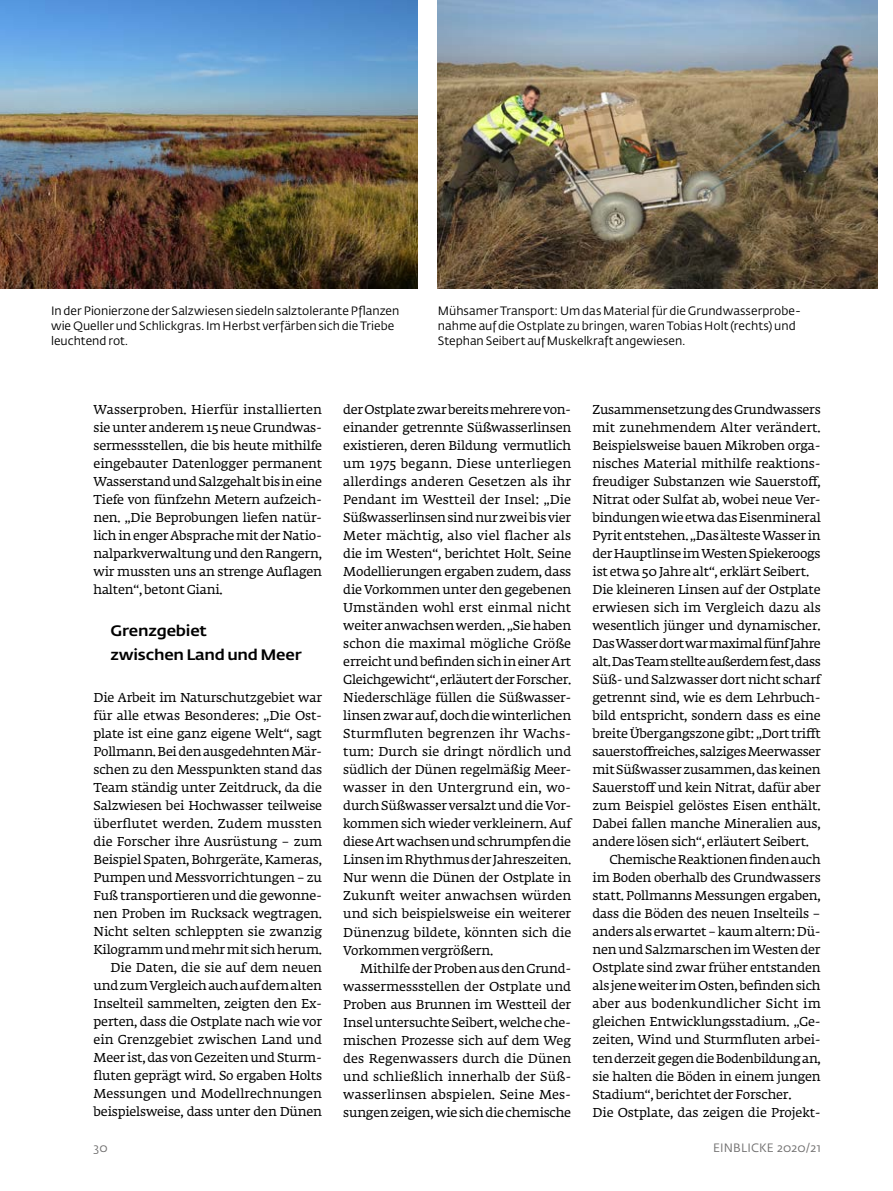
<style>
.page{position:relative;width:893px;height:1191px;background:#fff}
.page>*{position:absolute;margin:0;border:0;box-sizing:border-box;transform-origin:0 0}
.t1{font:500 15px/24px "Fedra Sans Std";letter-spacing:-.01em;color:#000;scale:1.1 1}
.t2{font:12.75px/18px "Fedra Serif A Std";letter-spacing:-.015em;color:#000;text-align:justify}
.t3{font:12.75px "Fedra Serif A Std";letter-spacing:-.035em;color:#000}
.t4{font:12.75px "Fedra Serif A Std";letter-spacing:-.04em;color:#000}
.t5{font:12.75px "Fedra Serif A Std";letter-spacing:.005em;color:#000}
.t6{font:12.75px "Fedra Serif A Std";letter-spacing:.015em;color:#000}
.t7{font:12px/15px "Fedra Sans Std";color:#000}
.t8{font:12px "Fedra Sans Std";letter-spacing:.015em;color:#706f6f}
</style>
<div class="page">
<img style="left:438px;top:0;width:439px;height:288px">
<img style="left:0;top:0;width:418px;height:288px">
<p class="t7" style="left:51px;top:304px;width:350px">In der Pionierzone der Salzwiesen siedeln salztolerante Pflanzen wie Queller und Schlickgras. Im Herbst verfärben sich die Triebe leuchtend rot.</p>
<p class="t7" style="left:438px;top:304px;width:364px">Mühsamer Transport: Um das Material für die Grundwasserprobe&shy;nahme auf die Ostplate zu bringen, waren Tobias Holt (rechts) und<br>Stephan Seibert auf Muskelkraft angewiesen.</p>
<p class="t2" style="left:94px;top:402px;width:230px">Wasserproben. Hierfür installierten sie unter anderem 15 neue Grundwas&shy;sermessstellen, die bis heute mithilfe eingebauter Datenlogger permanent Wasserstand und Salzgehalt bis in eine Tiefe von fünfzehn Metern aufzeich&shy;nen. „Die Beprobungen liefen natür&shy;lich in enger Absprache mit der Natio&shy;nalparkverwaltung und den Rangern, wir mussten uns an strenge Auflagen halten“, betont Giani.</p>
<p class="t1" style="left:111px;top:619px;width:175px">Grenzgebiet<br>zwischen Land und Meer</p>
<p class="t2" style="left:94px;top:690px;width:230px;text-align:right">Die Arbeit im Naturschutzgebiet war für alle etwas Besonderes: „Die Ost&shy;plate ist eine ganz eigene Welt“, sagt Pollmann. Bei den ausgedehnten Mär&shy;schen zu den Messpunkten stand das Team ständig unter Zeitdruck, da die Salzwiesen bei Hochwasser teilweise überflutet werden. Zudem mussten die Forscher ihre Ausrüstung – zum Beispiel Spaten, Bohrgeräte, Kameras, Pumpen und Messvorrichtungen – zu Fuß transportieren und die gewonne&shy;nen Proben im Rucksack wegtragen.<br>Nicht selten schleppten sie zwanzig Kilogramm und mehr mit sich herum.<br>Die Daten, die sie auf dem neuen und zum Vergleich auch auf dem alten Inselteil sammelten, zeigten den Ex&shy;perten, dass die Ostplate nach wie vor ein Grenzgebiet zwischen Land und Meer ist, das von Gezeiten und Sturm&shy;fluten geprägt wird. So ergaben Holts Messungen und Modellrechnungen beispielsweise, dass unter den Dünen</p>
<p class="t2" style="left:343px;top:402px;width:230px">der Ostplate zwar bereits mehrere von&shy;einander getrennte Süßwasserlinsen existieren, deren Bildung vermutlich um 1975 begann. Diese unterliegen allerdings anderen Gesetzen als ihr Pendant im Westteil der Insel: „Die Süßwasserlinsen sind nur zwei bis vier Meter mächtig, also viel flacher als die im Westen“, berichtet Holt. Seine Modellierungen ergaben zudem, dass die Vorkommen unter den gegebenen Umständen wohl erst einmal nicht weiter anwachsen werden. „Sie haben schon die maximal mögliche Größe erreicht und befinden sich in einer Art Gleichgewicht“, erläutert der Forscher.<br>Niederschläge füllen die Süßwasser&shy;linsen zwar auf, doch die winterlichen Sturmfluten begrenzen ihr Wachs&shy;tum: Durch sie dringt nördlich und südlich der Dünen regelmäßig Meer&shy;wasser in den Untergrund ein, wo&shy;durch Süßwasser versalzt und die Vor&shy;kommen sich wieder verkleinern. Auf diese Art wachsen und schrumpfen die Linsen im Rhythmus der Jahreszeiten.<br>Nur wenn die Dünen der Ostplate in Zukunft weiter anwachsen würden und sich beispielsweise ein weiterer Dünenzug bildete, könnten sich die Vorkommen vergrößern.</p>
<p class="t2" style="left:343px;top:960px;width:229px;text-indent:17px">Mithilfe der Proben aus den Grund&shy;wassermessstellen der Ostplate und Proben aus Brunnen im Westteil der Insel untersuchte Seibert, welche che&shy;mischen Prozesse sich auf dem Weg des Regenwassers durch die Dünen und schließlich innerhalb der Süß&shy;wasserlinsen abspielen. Seine Mes&shy;sungen zeigen, wie sich die chemische</p>
<p class="t2" style="left:592px;top:402px;width:230px">Zusammensetzung des Grundwassers</p>
<p class="t5" style="left:592px;top:419px;width:230px">mit zunehmendem Alter verändert.</p>
<p class="t2" style="left:592px;top:438px;width:230px">Beispielsweise bauen Mikroben orga-</p>
<p class="t2" style="left:592px;top:456px;width:230px">nisches Material mithilfe reaktions-</p>
<p class="t2" style="left:592px;top:474px;width:230px">freudiger Substanzen wie Sauerstoff,</p>
<p class="t2" style="left:592px;top:492px;width:230px">Nitrat oder Sulfat ab, wobei neue Ver-</p>
<p class="t2" style="left:592px;top:510px;width:230px">bindungen wie etwa das Eisenmineral</p>
<p class="t2" style="left:592px;top:528px;width:230px">Pyrit entstehen. „Das älteste Wasser in</p>
<p class="t2" style="left:592px;top:546px;width:230px">der Hauptlinse im Westen Spiekeroogs</p>
<p class="t2" style="left:592px;top:564px;width:218px">ist etwa 50 Jahre alt“, erklärt Seibert.</p>
<p class="t2" style="left:592px;top:582px;width:230px">Die kleineren Linsen auf der Ostplate</p>
<p class="t2" style="left:592px;top:600px;width:230px">erwiesen sich im Vergleich dazu als</p>
<p class="t2" style="left:592px;top:618px;width:230px">wesentlich jünger und dynamischer.</p>
<p class="t4" style="left:592px;top:635px;width:230px">Das Wasser dort war maximal fünf Jahre</p>
<p class="t3" style="left:592px;top:653px;width:230px">alt. Das Team stellte außerdem fest, dass</p>
<p class="t2" style="left:592px;top:672px;width:230px">Süß- und Salzwasser dort nicht scharf</p>
<p class="t2" style="left:592px;top:690px;width:230px">getrennt sind, wie es dem Lehrbuch-</p>
<p class="t2" style="left:592px;top:708px;width:230px">bild entspricht, sondern dass es eine</p>
<p class="t2" style="left:592px;top:726px;width:230px">breite Übergangszone gibt: „Dort trifft</p>
<p class="t2" style="left:592px;top:744px;width:230px">sauerstoffreiches, salziges Meerwasser</p>
<p class="t2" style="left:592px;top:762px;width:230px">mit Süßwasser zusammen, das keinen</p>
<p class="t2" style="left:592px;top:780px;width:230px">Sauerstoff und kein Nitrat, dafür aber</p>
<p class="t2" style="left:592px;top:798px;width:230px">zum Beispiel gelöstes Eisen enthält.</p>
<p class="t2" style="left:592px;top:816px;width:230px">Dabei fallen manche Mineralien aus,</p>
<p class="t2" style="left:592px;top:834px;width:218px">andere lösen sich“, erläutert Seibert.</p>
<p class="t2" style="left:609px;top:852px;width:213px">Chemische Reaktionen finden auch</p>
<p class="t2" style="left:592px;top:870px;width:230px">im Boden oberhalb des Grundwassers</p>
<p class="t2" style="left:592px;top:888px;width:230px">statt. Pollmanns Messungen ergaben,</p>
<p class="t2" style="left:592px;top:906px;width:230px">dass die Böden des neuen Inselteils –</p>
<p class="t2" style="left:592px;top:924px;width:230px">anders als erwartet – kaum altern: Dü-</p>
<p class="t2" style="left:592px;top:942px;width:230px">nen und Salzmarschen im Westen der</p>
<p class="t2" style="left:592px;top:960px;width:230px">Ostplate sind zwar früher entstanden</p>
<p class="t2" style="left:592px;top:978px;width:230px">als jene weiter im Osten, befinden sich</p>
<p class="t6" style="left:592px;top:996px;width:230px">aber aus bodenkundlicher Sicht im</p>
<p class="t2" style="left:592px;top:1014px;width:230px">gleichen Entwicklungsstadium. „Ge-</p>
<p class="t2" style="left:592px;top:1032px;width:230px">zeiten, Wind und Sturmfluten arbei-</p>
<p class="t2" style="left:592px;top:1050px;width:230px">ten derzeit gegen die Bodenbildung an,</p>
<p class="t2" style="left:592px;top:1068px;width:230px">sie halten die Böden in einem jungen</p>
<p class="t2" style="left:592px;top:1086px;width:201px">Stadium“, berichtet der Forscher.</p>
<p class="t2" style="left:592px;top:1104px;width:230px">Die Ostplate, das zeigen die Projekt-</p>
<p class="t8" style="left:94px;top:1140px;width:16px">30</p>
<p class="t8" style="left:713px;top:1141px;width:109px">EINBLICKE 2020/21</p>
</div>
